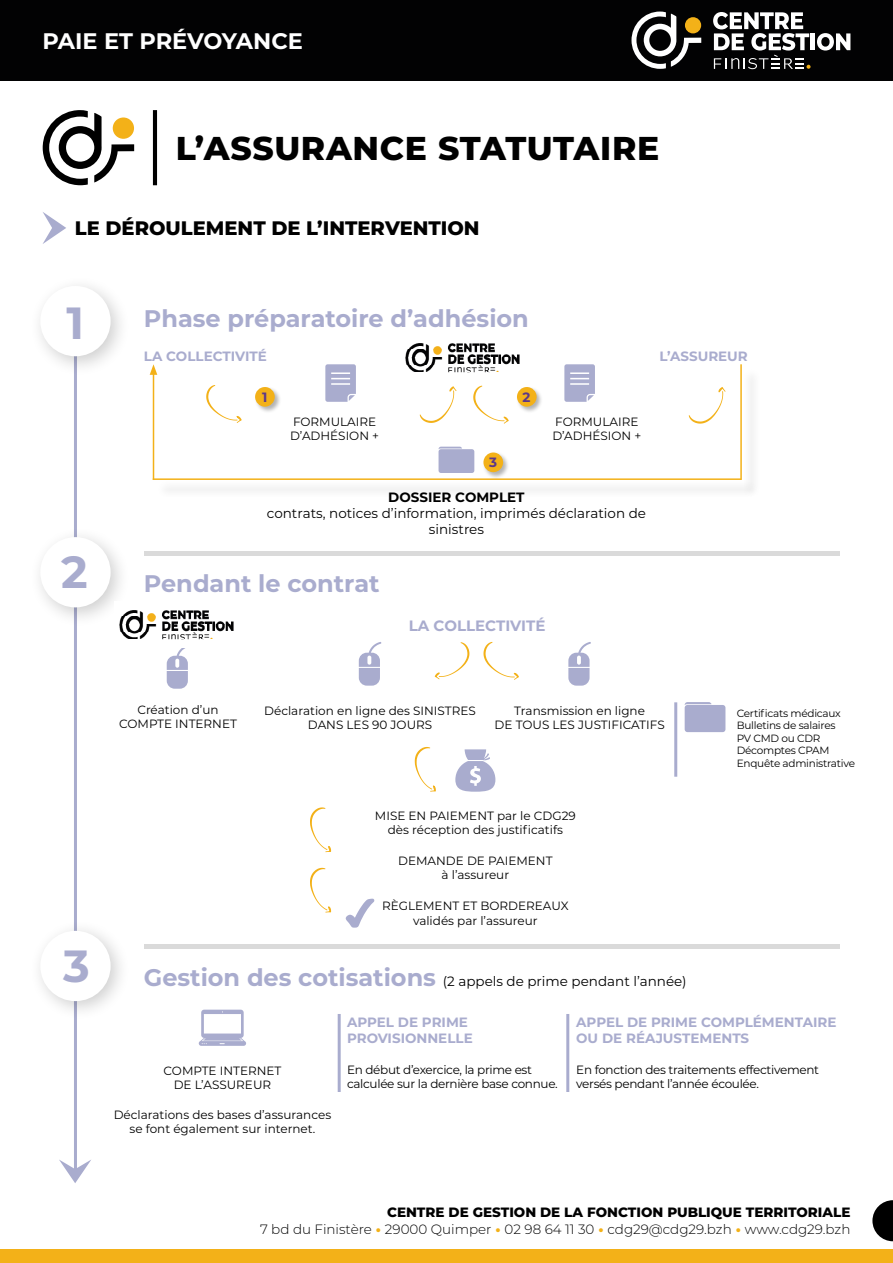
<style>
.page{position:relative;width:893px;height:1263px;background:#fff}
.page>*{position:absolute;margin:0;border:0;box-sizing:border-box;transform-origin:0 0}
.t1{font:700 45px "Montserrat";color:#a9acce}
.t2{font:800 33px "Montserrat";letter-spacing:.02em;color:#000}
.t3{font:700 24px "Montserrat";color:#a9acce}
.t4{font:700 22.5px "Montserrat";color:#fff}
.t5{font:800 19.5px "Montserrat";color:#000}
.t6{font:700 15px "Montserrat";color:#a9acce}
.t7{font:300 13.5px/16.2px "Montserrat";color:#000;text-align:right}
.t8{font:13.5px/16.2px "Montserrat";color:#000;text-align:center}
.t9{font:700 13.5px/16.2px "Montserrat";color:#a9acce}
.t10{font:700 13.5px "Montserrat";color:#000}
.t11{font:700 13.5px "Montserrat";color:#5c3789}
.t12{font:12px/14.4px "Montserrat";color:#000;text-align:center}
.t13{font:12px/14.4px "Montserrat";letter-spacing:-.025em;color:#000}
.t14{font:10.5px/12.6px "Montserrat";letter-spacing:-.025em;color:#000}
.s1{font-weight:700;font-size:24px;color:#a9acce}
.s2{font-weight:800}
.s3{font-weight:800;color:#f3b118}
</style>
<div class="page">
<div style="left:0;top:1249px;width:893px;height:14px;background:#f3b118"></div>
<svg style="left:872px;top:1200px;width:21px;height:41px"></svg>
<svg style="left:43px;top:212px;width:23px;height:32px"></svg>
<div style="left:0;top:0;width:893px;height:81px;background:#020203"></div>
<svg style="left:631px;top:12px;width:70px;height:57px"></svg>
<div style="left:685px;top:17px;width:16px;height:16px;background:#f3b118;border-radius:50%"></div>
<svg style="left:713px;top:12px;width:97px;height:57px"></svg>
<hr style="left:811px;top:33px;width:4px;height:17px;background:#fff">
<svg style="left:817px;top:33px;width:33px;height:18px"></svg>
<hr style="left:74px;top:355px;width:3px;height:822px;background:#a9acce">
<svg style="left:59px;top:1159px;width:32px;height:24px"></svg>
<div style="left:29px;top:275px;width:102px;height:101px;background:#000;opacity:.2"></div>
<div style="left:40px;top:286px;width:71px;height:70px;background:#fff;border-radius:50%"></div>
<div style="left:144px;top:551px;width:696px;height:5px;background:#dadada"></div>
<hr style="left:144px;top:944px;width:696px;height:4px;background:#dadada">
<div style="left:29px;top:526px;width:102px;height:101px;background:#000;opacity:.2"></div>
<div style="left:40px;top:537px;width:71px;height:70px;background:#fff;border-radius:50%"></div>
<div style="left:29px;top:919px;width:102px;height:102px;background:#000;opacity:.2"></div>
<div style="left:40px;top:931px;width:71px;height:70px;background:#fff;border-radius:50%"></div>
<svg style="left:325px;top:364px;width:31px;height:38px"></svg>
<svg style="left:564px;top:364px;width:31px;height:38px"></svg>
<svg style="left:439px;top:447px;width:23px;height:2px"></svg>
<div style="left:439px;top:449px;width:35px;height:24px;background:#a9acce;border-radius:2px"></div>
<svg style="left:206px;top:385px;width:36px;height:38px"></svg>
<svg style="left:473px;top:386px;width:36px;height:38px"></svg>
<svg style="left:420px;top:386px;width:36px;height:37px"></svg>
<svg style="left:689px;top:387px;width:36px;height:37px"></svg>
<div style="left:742px;top:367px;width:18px;height:131px;background:#f9f9f9"></div>
<hr style="left:740px;top:364px;width:2px;height:116px;background:#f3b118">
<hr style="left:153px;top:372px;width:1px;height:108px;background:#f3b118">
<svg style="left:150px;top:364px;width:7px;height:11px"></svg>
<div style="left:156px;top:481px;width:603px;height:18px;background:#f9f9f9"></div>
<hr style="left:153px;top:478px;width:588px;height:2px;background:#f3b118">
<div style="left:254px;top:386px;width:28px;height:27px;background:#000;opacity:.3"></div>
<div style="left:255px;top:387px;width:20px;height:20px;background:#f3b118;border-radius:50%"></div>
<div style="left:515px;top:386px;width:28px;height:27px;background:#000;opacity:.3"></div>
<div style="left:517px;top:387px;width:20px;height:20px;background:#f3b118;border-radius:50%"></div>
<div style="left:482px;top:451px;width:28px;height:28px;background:#000;opacity:.3"></div>
<div style="left:483px;top:452px;width:20px;height:20px;background:#f3b118;border-radius:50%"></div>
<svg style="left:167px;top:648px;width:21px;height:41px"></svg>
<svg style="left:359px;top:642px;width:22px;height:44px"></svg>
<svg style="left:568px;top:642px;width:23px;height:44px"></svg>
<svg style="left:455px;top:749px;width:40px;height:43px"></svg>
<svg style="left:685px;top:702px;width:26px;height:3px"></svg>
<div style="left:685px;top:705px;width:40px;height:27px;background:#a9acce;border-radius:3px"></div>
<svg style="left:346px;top:899px;width:28px;height:29px"></svg>
<svg style="left:483px;top:642px;width:36px;height:38px"></svg>
<svg style="left:310px;top:807px;width:21px;height:45px"></svg>
<svg style="left:415px;top:747px;width:21px;height:45px"></svg>
<svg style="left:310px;top:868px;width:21px;height:44px"></svg>
<svg style="left:435px;top:642px;width:34px;height:37px"></svg>
<hr style="left:674px;top:702px;width:3px;height:75px;background:#a9acce">
<svg style="left:199px;top:1010px;width:47px;height:36px"></svg>
<hr style="left:338px;top:1014px;width:3px;height:78px;background:#a9acce">
<hr style="left:566px;top:1014px;width:3px;height:78px;background:#a9acce">
<img style="left:405px;top:343px;width:115px;height:30px">
<img style="left:115px;top:602px;width:119px;height:38px">
<svg style="left:43px;top:110px;width:91px;height:75px"></svg>
<div style="left:113px;top:117px;width:21px;height:22px;background:#f3b118;border-radius:50%"></div>
<hr style="left:153px;top:110px;width:4px;height:75px;background:#000">
<h3 class="t4" style="left:43px;top:25px;width:262px">PAIE ET PRÉVOYANCE</h3>
<h2 class="t2" style="left:176px;top:124px;width:485px">L’ASSURANCE STATUTAIRE</h2>
<h3 class="t5" style="left:75px;top:214px;width:406px">LE DÉROULEMENT DE L’INTERVENTION</h3>
<h1 class="t1" style="left:67px;top:290px;width:19px">1</h1>
<h1 class="t1" style="left:61px;top:539px;width:28px">2</h1>
<h3 class="t3" style="left:144px;top:301px;width:387px">Phase préparatoire d’adhésion</h3>
<p class="t9" style="left:144px;top:348px;width:125px">LA COLLECTIVITÉ</p>
<p class="t9" style="left:660px;top:348px;width:90px">L’ASSUREUR</p>
<p class="t11" style="left:262px;top:387px;width:7px">1</p>
<p class="t11" style="left:523px;top:387px;width:9px">2</p>
<p class="t12" style="left:290px;top:414px;width:91px;text-align:left">FORMULAIRE<br>D’ADHÉSION +</p>
<p class="t12" style="left:552px;top:414px;width:91px;text-align:left">FORMULAIRE<br>D’ADHÉSION +</p>
<p class="t11" style="left:489px;top:452px;width:9px">3</p>
<p class="t10" style="left:388px;top:487px;width:138px">DOSSIER COMPLET</p>
<p class="t8" style="left:267px;top:504px;width:381px">contrats, notices d’information, imprimés déclaration de sinistres</p>
<h3 class="t3" style="left:144px;top:566px;width:237px">Pendant le contrat</h3>
<p class="t6" style="left:409px;top:615px;width:138px">LA COLLECTIVITÉ</p>
<h1 class="t1" style="left:63px;top:934px;width:28px">3</h1>
<p class="t12" style="left:119px;top:702px;width:119px">Création d’un<br>COMPTE INTERNET</p>
<p class="t12" style="left:264px;top:703px;width:213px">Déclaration en ligne des SINISTRES<br>DANS LES 90 JOURS</p>
<p class="t12" style="left:495px;top:703px;width:172px">Transmission en ligne<br>DE TOUS LES JUSTIFICATIFS</p>
<p class="t12" style="left:375px;top:808px;width:202px">MISE EN PAIEMENT par le CDG29 dès réception des justificatifs</p>
<p class="t12" style="left:398px;top:853px;width:156px">DEMANDE DE PAIEMENT à l’assureur</p>
<p class="t12" style="left:382px;top:898px;width:188px">RÈGLEMENT ET BORDEREAUX validés par l’assureur</p>
<p class="t14" style="left:737px;top:706px;width:120px">Certificats médicaux<br>Bulletins de salaires<br>PV CMD ou CDR<br>Décomptes CPAM<br>Enquête administrative</p>
<p class="t8" style="left:144px;top:973px;width:544px"><span class="s1">Gestion des cotisations</span> (2 appels de prime pendant l’année)</p>
<p class="t9" style="left:347px;top:1013px;width:127px">APPEL DE PRIME<br>PROVISIONNELLE</p>
<p class="t9" style="left:576px;top:1013px;width:262px">APPEL DE PRIME COMPLÉMENTAIRE<br>OU DE RÉAJUSTEMENTS</p>
<p class="t12" style="left:163px;top:1063px;width:119px">COMPTE INTERNET<br>DE L’ASSUREUR</p>
<p class="t12" style="left:114px;top:1107px;width:219px">Déclarations des bases d’assurances se font également sur internet.</p>
<p class="t13" style="left:347px;top:1062px;width:212px">En début d’exercice, la prime est calculée sur la dernière base connue.</p>
<p class="t13" style="left:576px;top:1062px;width:244px">En fonction des traitements effectivement versés pendant l’année écoulée.</p>
<p class="t7" style="left:260px;top:1204px;width:592px"><span class="s2">CENTRE DE GESTION DE LA FONCTION PUBLIQUE TERRITORIALE<br></span>7 bd du Finistère <span class="s3">•</span> 29000 Quimper <span class="s3">•</span> 02 98 64 11 30 <span class="s3">•</span> cdg29@cdg29.bzh <span class="s3">•</span> www.cdg29.bzh</p>
</div>
